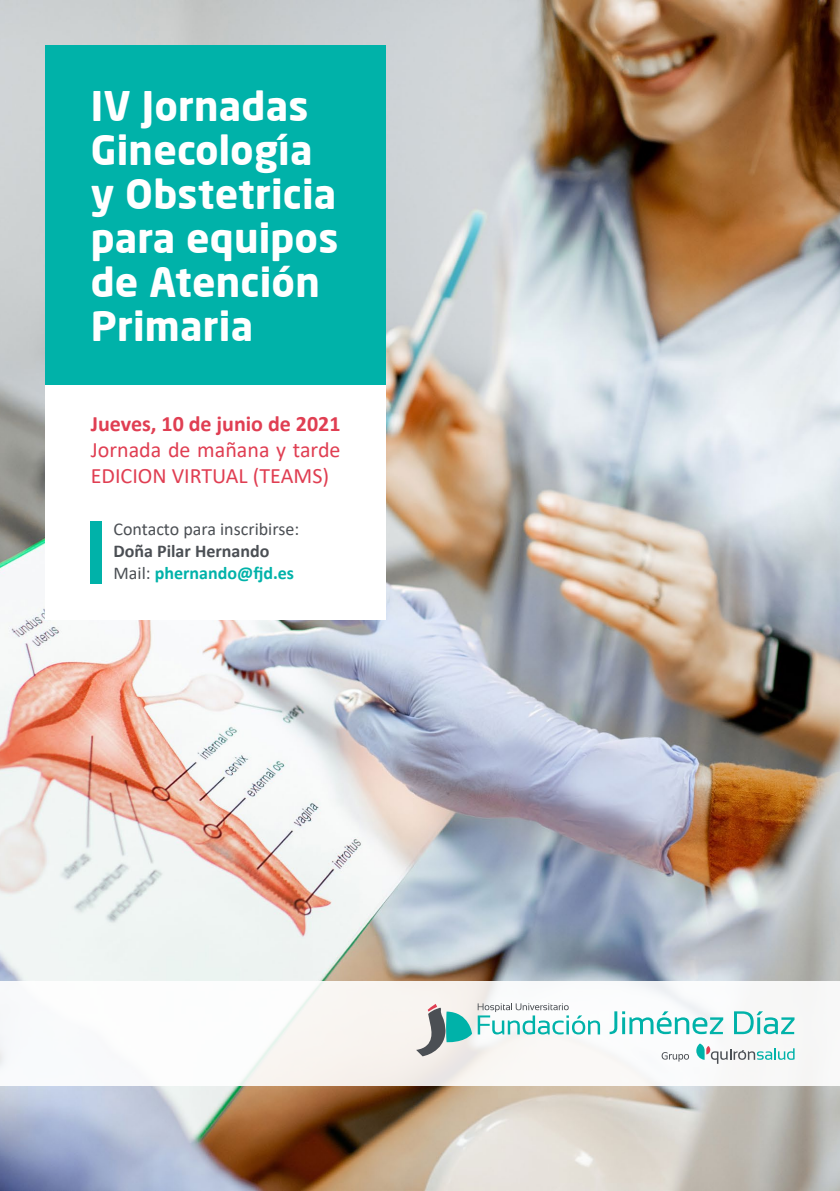
<style>
.page{position:relative;width:840px;height:1191px;background:#fff}
.page>*{position:absolute;margin:0;border:0;box-sizing:border-box;transform-origin:0 0}
.t1{font:700 40px/44px "Neo Sans";letter-spacing:.005em;color:#fff}
.t2{font:22px/26.4px "Calibri";color:#e03e52}
.t3{font:700 22px "Calibri";color:#e03e52}
.t4{font:700 18px/22px "Calibri";color:#4b4f54}
.t5{font:18px "Calibri";color:#4b4f54}
.s1{font-weight:400}
.s2{color:#00b2a9}
</style>
<div class="page">
<img style="left:0;top:0;width:839px;height:1191px">
<div style="left:45px;top:45px;width:341px;height:341px;background:#00b2a9"></div>
<div style="left:0;top:981px;width:839px;height:105px;background:#fff"></div>
<svg style="left:609px;top:1011px;width:113px;height:23px"></svg>
<svg style="left:734px;top:1011px;width:60px;height:23px"></svg>
<svg style="left:416px;top:1003px;width:183px;height:53px"></svg>
<svg style="left:696px;top:1043px;width:98px;height:20px"></svg>
<svg style="left:661px;top:1052px;width:27px;height:9px"></svg>
<div style="left:45px;top:386px;width:341px;height:234px;background:#fff"></div>
<div style="left:91px;top:522px;width:11px;height:62px;background:#00b2a9"></div>
<p class="t1" style="left:91px;top:83px;width:249px">IV Jornadas<br>Ginecología y Obstetricia para equipos de Atención<br>Primaria</p>
<p class="t3" style="left:91px;top:408px;width:251px">Jueves, 10 de junio de 2021</p>
<p class="t2" style="left:91px;top:436px;width:251px">Jornada de mañana y tarde<br>EDICION VIRTUAL (TEAMS)</p>
<p class="t5" style="left:113px;top:517px;width:187px">Contacto para inscribirse:</p>
<p class="t4" style="left:113px;top:540px;width:182px">Doña Pilar Hernando<br><span class="s1">Mail:</span> <span class="s2">phernando@fjd.es</span></p>
</div>
